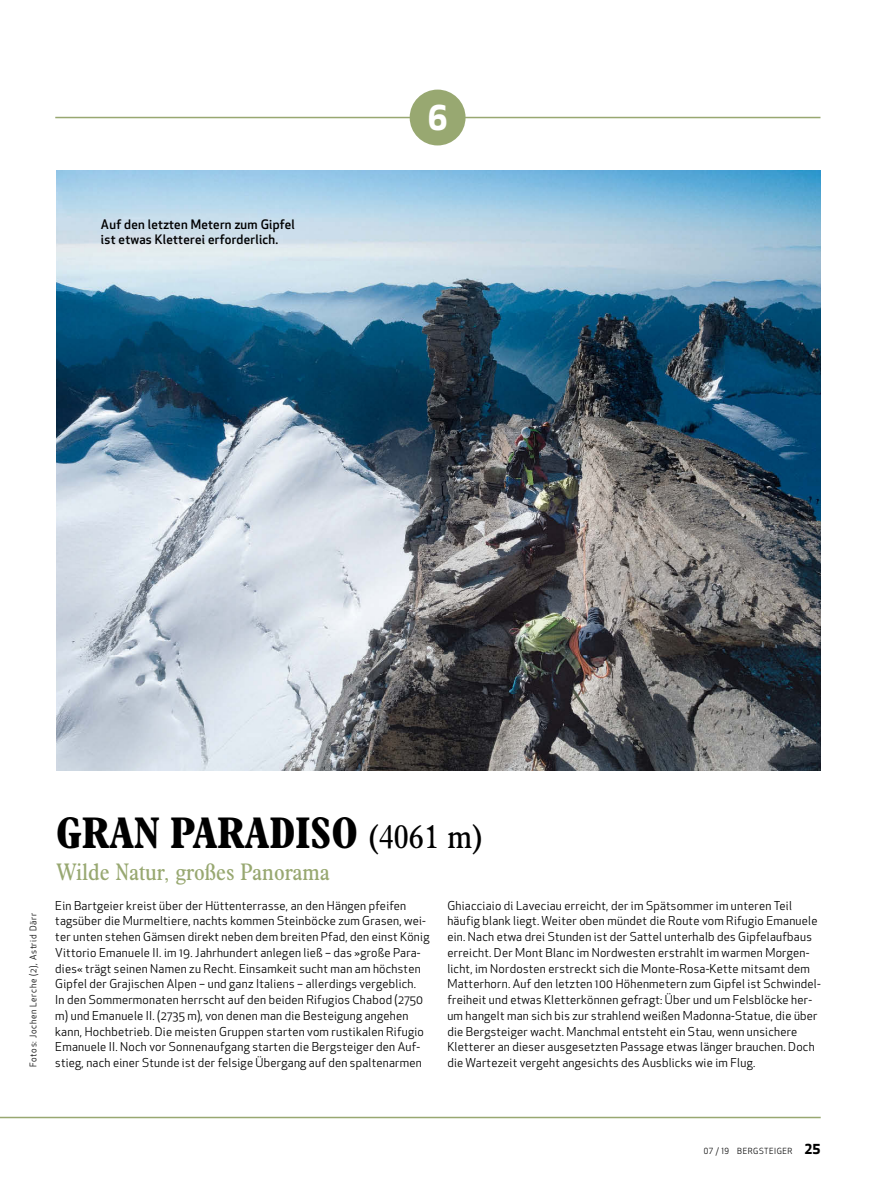
<style>
.page{position:relative;width:893px;height:1191px;background:#fff}
.page>*{position:absolute;margin:0;border:0;box-sizing:border-box;transform-origin:0 0}
.t1{font:700 condensed 44.7px "Plantin";color:#000}
.t2{font:700 33.3px "Apex New";color:#fff}
.t3{font:300 condensed 24px "Plantin Headline MT Pro";color:#98a871}
.t4{font:500 12.75px/15px "Apex New";letter-spacing:.02em;color:#000}
.t5{font:12px/15.8px "Apex New";letter-spacing:.02em;color:#000}
.t6{font:9px "Apex New";letter-spacing:.08em;color:#000;scale:.96 1}
.t7{font:8.25px "Apex New";letter-spacing:.07em;color:#000;scale:.96 1}
.s1{font-family:"Plantin Headline MT Pro";font-weight:300;font-size:34.35px}
.s2{font-weight:700;font-size:13.5px}
</style>
<div class="page">
<img style="left:56px;top:170px;width:765px;height:600px">
<hr style="left:55px;top:117px;width:370px;height:1px;background:#98a871">
<hr style="left:439px;top:117px;width:381px;height:1px;background:#98a871">
<div style="left:410px;top:90px;width:56px;height:55px;background:#98a871;border-radius:50%"></div>
<hr style="left:0;top:1116px;width:821px;height:2px;background:#98a871">
<p class="t4" style="left:101px;top:217px;width:195px">Auf den letzten Metern zum Gipfel ist etwas Kletterei erforderlich.</p>
<h2 class="t2" style="left:427px;top:93px;width:22px">6</h2>
<p class="t6" style="left:28px;top:1067px;width:162px;rotate:-90deg">Fotos: Jochen Lerche (2), Astrid Därr</p>
<h1 class="t1" style="left:56px;top:807px;width:428px">GRAN PARADISO <span class="s1">(4061 m)</span></h1>
<h3 class="t3" style="left:56px;top:858px;width:275px">Wilde Natur, großes Panorama</h3>
<p class="t5" style="left:55px;top:897px;width:376px">Ein Bartgeier kreist über der Hüttenterrasse, an den Hängen pfeifen tagsüber die Murmeltiere, nachts kommen Steinböcke zum Grasen, wei&shy;ter unten stehen Gämsen direkt neben dem breiten Pfad, den einst König Vittorio Emanuele II. im 19. Jahrhundert anlegen ließ – das »große Para&shy;dies« trägt seinen Namen zu Recht. Einsamkeit sucht man am höchsten Gipfel der Grajischen Alpen – und ganz Italiens – allerdings vergeblich.<br>In den Sommermonaten herrscht auf den beiden Rifugios Chabod (2750 m) und Emanuele II. (2735 m), von denen man die Besteigung angehen kann, Hochbetrieb. Die meisten Gruppen starten vom rustikalen Rifugio Emanuele II. Noch vor Sonnenaufgang starten die Bergsteiger den Auf&shy;stieg, nach einer Stunde ist der felsige Übergang auf den spaltenarmen</p>
<p class="t5" style="left:447px;top:897px;width:375px">Ghiacciaio di Laveciau erreicht, der im Spätsommer im unteren Teil häufig blank liegt. Weiter oben mündet die Route vom Rifugio Emanuele ein. Nach etwa drei Stunden ist der Sattel unterhalb des Gipfelaufbaus erreicht. Der Mont Blanc im Nordwesten erstrahlt im warmen Morgen&shy;licht, im Nordosten erstreckt sich die Monte-Rosa-Kette mitsamt dem Matterhorn. Auf den letzten 100 Höhenmetern zum Gipfel ist Schwindel&shy;freiheit und etwas Kletterkönnen gefragt: Über und um Felsblöcke her&shy;um hangelt man sich bis zur strahlend weißen Madonna-Statue, die über die Bergsteiger wacht. Manchmal entsteht ein Stau, wenn unsichere Kletterer an dieser ausgesetzten Passage etwas länger brauchen. Doch die Wartezeit vergeht angesichts des Ausblicks wie im Flug.</p>
<p class="t7" style="left:704px;top:1146px;width:123px">07 / 19 BERGSTEIGER <span class="s2">25</span></p>
</div>
